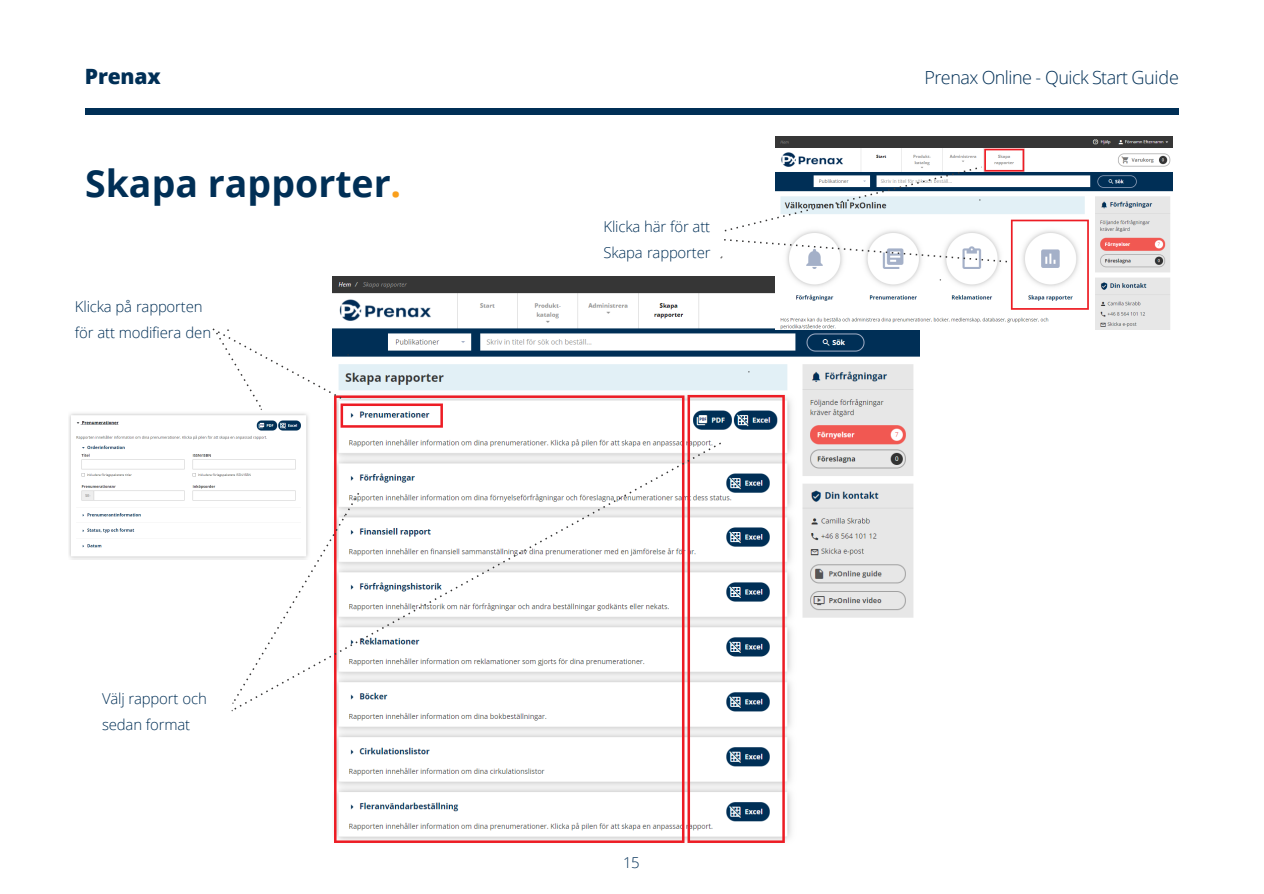
<style>
.page{position:relative;width:1264px;height:894px;background:#fff}
.page>*{position:absolute;margin:0;border:0;box-sizing:border-box;transform-origin:0 0}
.t1{font:700 37.5px "Open Sans";color:#002f56}
.t2{font:800 21px "Open Sans";letter-spacing:-.01em;color:#002f56}
.t3{font:300 18px "Open Sans";letter-spacing:-.03em;color:#002f56}
.t4{font:300 15px/25.5px "Open Sans";letter-spacing:-.01em;color:#002f56}
.s1{color:#f99f1b}
</style>
<div class="page">
<img style="left:69px;top:413px;width:239px;height:146px">
<img style="left:332px;top:276px;width:587px;height:567px">
<img style="left:775px;top:137px;width:396px;height:193px">
<div style="left:85px;top:108px;width:1093px;height:7px;background:#002f56"></div>
<svg style="left:724px;top:165px;width:259px;height:67px"></svg>
<svg style="left:720px;top:238px;width:289px;height:25px"></svg>
<svg style="left:233px;top:439px;width:493px;height:272px"></svg>
<svg style="left:212px;top:327px;width:137px;height:83px"></svg>
<p class="t2" style="left:85px;top:60px;width:77px">Prenax</p>
<p class="t3" style="left:924px;top:65px;width:256px">Prenax Online - Quick Start Guide</p>
<h2 class="t1" style="left:85px;top:156px;width:317px">Skapa rapporter<span class="s1">.</span></h2>
<p class="t4" style="left:75px;top:293px;width:138px">Klicka på rapporten för att modifiera den</p>
<p class="t4" style="left:102px;top:685px;width:106px">Välj rapport och sedan format</p>
<p class="t4" style="left:603px;top:213px;width:108px">Klicka här för att<br>Skapa rapporter</p>
<p class="t4" style="left:623px;top:848px;width:18px">15</p>
</div>
